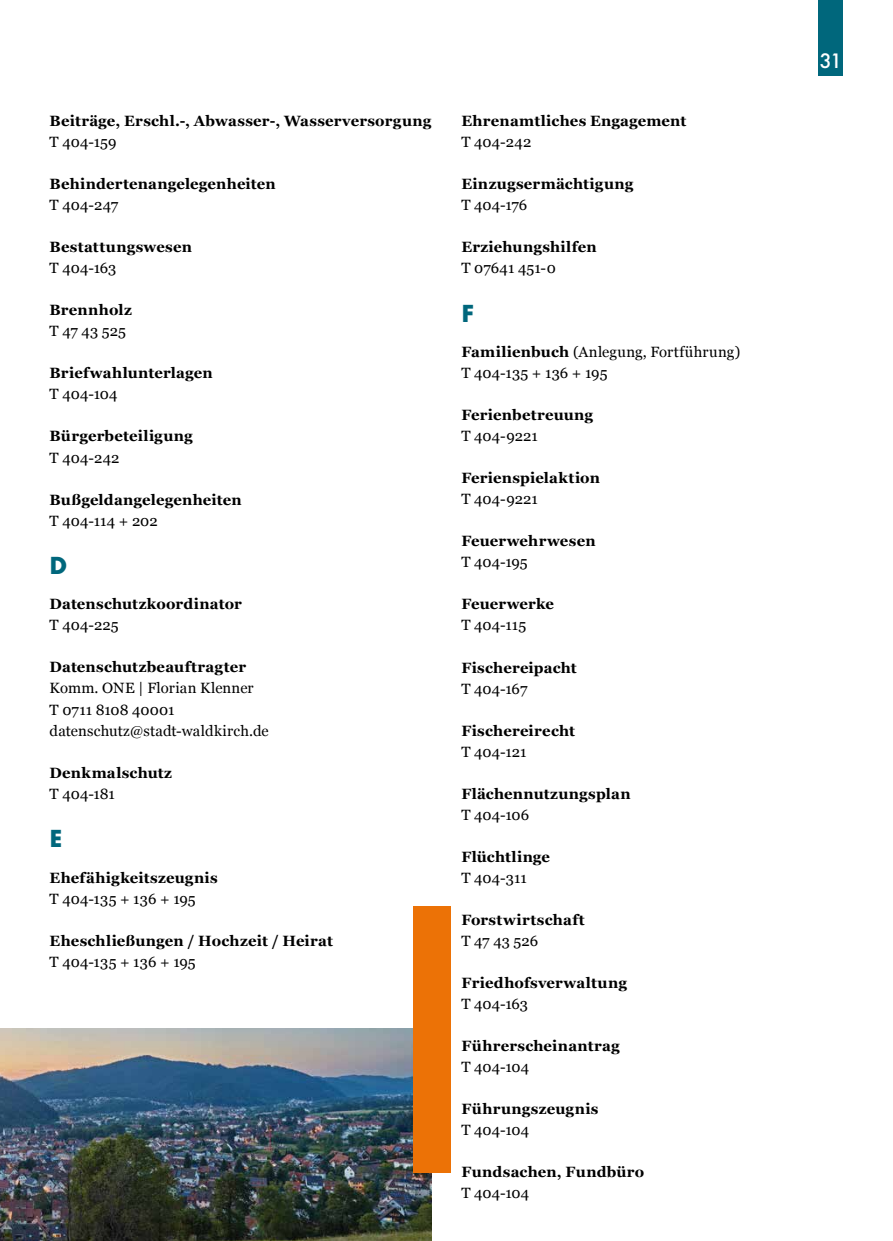
<style>
.page{position:relative;width:893px;height:1241px;background:#fff}
.page>*{position:absolute;margin:0;border:0;box-sizing:border-box;transform-origin:0 0}
.t1{font:700 22.75px "Futura";color:#00677c}
.t2{font:500 19.25px "Futura";color:#fff}
.t3{font:700 14.88px "Georgia";letter-spacing:.015em;color:#000}
.t4{font:14.88px/21px "Georgia";letter-spacing:.005em;color:#000}
.s1{font-weight:700}
</style>
<div class="page">
<div style="left:819px;top:0;width:24px;height:76px;background:#00677c"></div>
<img style="left:0;top:1028px;width:432px;height:212px">
<div style="left:413px;top:905px;width:37px;height:267px;background:#ec7206"></div>
<p class="t3" style="left:50px;top:110px;width:383px">Beiträge, Erschl.-, Abwasser-, Wasserversorgung</p>
<p class="t4" style="left:50px;top:131px;width:68px">T 404-159</p>
<p class="t3" style="left:50px;top:173px;width:228px">Behindertenangelegenheiten</p>
<p class="t4" style="left:50px;top:194px;width:70px">T 404-247</p>
<p class="t3" style="left:50px;top:236px;width:144px">Bestattungswesen</p>
<p class="t4" style="left:50px;top:257px;width:68px">T 404-163</p>
<p class="t3" style="left:50px;top:299px;width:84px">Brennholz</p>
<p class="t4" style="left:50px;top:320px;width:78px">T 47 43 525</p>
<p class="t3" style="left:50px;top:362px;width:165px">Briefwahlunterlagen</p>
<p class="t4" style="left:50px;top:383px;width:69px">T 404-104</p>
<p class="t3" style="left:50px;top:425px;width:145px">Bürgerbeteiligung</p>
<p class="t4" style="left:50px;top:446px;width:71px">T 404-242</p>
<p class="t3" style="left:50px;top:488px;width:194px">Bußgeldangelegenheiten</p>
<p class="t4" style="left:50px;top:509px;width:110px">T 404-114 + 202</p>
<h1 class="t1" style="left:50px;top:548px;width:19px">D</h1>
<p class="t3" style="left:50px;top:593px;width:194px">Datenschutzkoordinator</p>
<p class="t4" style="left:50px;top:614px;width:71px">T 404-225</p>
<p class="t3" style="left:50px;top:656px;width:198px">Datenschutzbeauftragter</p>
<p class="t4" style="left:50px;top:677px;width:221px">Komm. ONE | Florian Klenner<br>T 0711 8108 40001 datenschutz@stadt-waldkirch.de</p>
<p class="t3" style="left:50px;top:761px;width:124px">Denkmalschutz</p>
<p class="t4" style="left:50px;top:782px;width:67px">T 404-181</p>
<h1 class="t1" style="left:50px;top:821px;width:14px">E</h1>
<p class="t3" style="left:50px;top:866px;width:170px">Ehefähigkeitszeugnis</p>
<p class="t4" style="left:50px;top:887px;width:148px">T 404-135 + 136 + 195</p>
<p class="t3" style="left:50px;top:929px;width:285px">Eheschließungen / Hochzeit / Heirat</p>
<p class="t4" style="left:50px;top:950px;width:148px">T 404-135 + 136 + 195</p>
<p class="t3" style="left:461px;top:110px;width:227px">Ehrenamtliches Engagement</p>
<p class="t4" style="left:461px;top:131px;width:71px">T 404-242</p>
<p class="t3" style="left:461px;top:173px;width:174px">Einzugsermächtigung</p>
<p class="t4" style="left:461px;top:194px;width:68px">T 404-176</p>
<p class="t3" style="left:461px;top:236px;width:137px">Erziehungshilfen</p>
<p class="t4" style="left:461px;top:257px;width:96px">T 07641 451-0</p>
<h1 class="t1" style="left:461px;top:296px;width:14px">F</h1>
<p class="t4" style="left:461px;top:341px;width:280px"><span class="s1">Familienbuch</span> (Anlegung, Fortführung)<br>T 404-135 + 136 + 195</p>
<p class="t3" style="left:461px;top:404px;width:133px">Ferienbetreuung</p>
<p class="t4" style="left:461px;top:425px;width:78px">T 404-9221</p>
<p class="t3" style="left:461px;top:467px;width:140px">Ferienspielaktion</p>
<p class="t4" style="left:461px;top:488px;width:78px">T 404-9221</p>
<p class="t3" style="left:461px;top:530px;width:136px">Feuerwehrwesen</p>
<p class="t4" style="left:461px;top:551px;width:68px">T 404-195</p>
<p class="t3" style="left:461px;top:593px;width:94px">Feuerwerke</p>
<p class="t4" style="left:461px;top:614px;width:66px">T 404-115</p>
<p class="t3" style="left:461px;top:656px;width:117px">Fischereipacht</p>
<p class="t4" style="left:461px;top:677px;width:68px">T 404-167</p>
<p class="t3" style="left:461px;top:719px;width:115px">Fischereirecht</p>
<p class="t4" style="left:461px;top:740px;width:67px">T 404-121</p>
<p class="t3" style="left:461px;top:782px;width:171px">Flächennutzungsplan</p>
<p class="t4" style="left:461px;top:803px;width:69px">T 404-106</p>
<p class="t3" style="left:461px;top:845px;width:90px">Flüchtlinge</p>
<p class="t4" style="left:461px;top:866px;width:67px">T 404-311</p>
<p class="t3" style="left:461px;top:908px;width:125px">Forstwirtschaft</p>
<p class="t4" style="left:461px;top:929px;width:78px">T 47 43 526</p>
<p class="t3" style="left:461px;top:971px;width:167px">Friedhofsverwaltung</p>
<p class="t4" style="left:461px;top:992px;width:68px">T 404-163</p>
<p class="t3" style="left:461px;top:1034px;width:160px">Führerscheinantrag</p>
<p class="t4" style="left:461px;top:1055px;width:69px">T 404-104</p>
<p class="t3" style="left:461px;top:1097px;width:139px">Führungszeugnis</p>
<p class="t4" style="left:461px;top:1118px;width:69px">T 404-104</p>
<p class="t3" style="left:461px;top:1160px;width:184px">Fundsachen, Fundbüro</p>
<p class="t4" style="left:461px;top:1181px;width:69px">T 404-104</p>
<p class="t2" style="left:820px;top:48px;width:24px">31</p>
</div>
